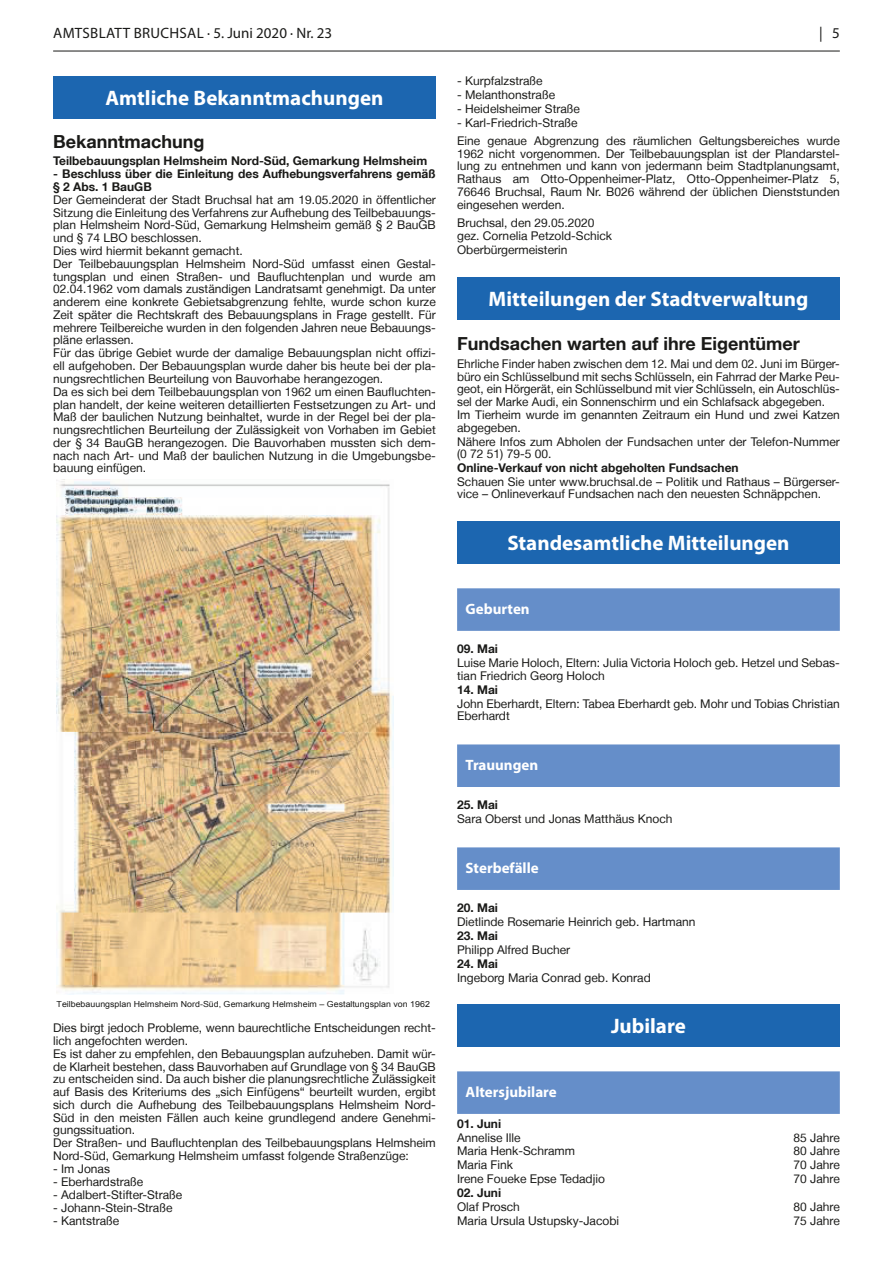
<style>
.page{position:relative;width:893px;height:1263px;background:#fff}
.page>*{position:absolute;margin:0;border:0;box-sizing:border-box;transform-origin:0 0}
.t1{font:700 21px "Myriad Pro";color:#fff}
.NM_Überschrift_groß{font:700 18px "Helvetica Neue LT";color:#1a1a18}
.NM_Rubrik{font:700 15px "Myriad Pro";color:#fff}
.t2{font:15px "Myriad Pro";letter-spacing:.015em;color:#1a1a18}
.NM_Textblock{font:12px/12.8px "Helvetica Neue LT";color:#1a1a18;text-align:justify}
.NM_Textblock-2{font:700 12px/12.8px "Helvetica Neue LT";color:#1a1a18}
.t3{font:9.3px/15.6px "Arial";color:#1a1a18;scale:1.06 1}
.t4{font:8.25px "Arial";color:#1a1a18;scale:1.06 1}
</style>
<div class="page">
<hr style="left:53px;top:51px;width:787px;height:1px;background:#1a1a18">
<div style="left:457px;top:588px;width:383px;height:43px;background:#658ec9"></div>
<div style="left:457px;top:744px;width:383px;height:43px;background:#658ec9"></div>
<div style="left:457px;top:847px;width:383px;height:43px;background:#658ec9"></div>
<div style="left:457px;top:1071px;width:383px;height:43px;background:#658ec9"></div>
<div style="left:457px;top:277px;width:383px;height:43px;background:#1c66b0"></div>
<div style="left:457px;top:522px;width:383px;height:42px;background:#1c66b0"></div>
<svg style="left:462px;top:588px;width:79px;height:260px"></svg>
<div style="left:457px;top:1005px;width:383px;height:42px;background:#1c66b0"></div>
<svg style="left:462px;top:1071px;width:97px;height:43px"></svg>
<div style="left:53px;top:77px;width:383px;height:42px;background:#1c66b0"></div>
<img style="left:56px;top:480px;width:338px;height:514px">
<p class="t2" style="left:53px;top:23px;width:280px">AMTSBLATT BRUCHSAL · 5. Juni 2020 · Nr. 23</p>
<p class="t2" style="left:819px;top:23px;width:22px">| 5</p>
<p class="NM_Textblock" style="left:457px;top:74px;width:87px">- Kurpfalzstraße</p>
<p class="NM_Textblock" style="left:457px;top:88px;width:100px">- Melanthonstraße</p>
<p class="NM_Textblock" style="left:457px;top:102px;width:124px">- Heidelsheimer Straße</p>
<p class="NM_Textblock" style="left:457px;top:116px;width:122px">- Karl-Friedrich-Straße</p>
<p class="NM_Textblock" style="left:457px;top:134px;width:384px">Eine genaue Abgrenzung des räumlichen Geltungsbereiches wurde 1962 nicht vorgenommen. Der Teilbebauungsplan ist der Plandarstel&shy;lung zu entnehmen und kann von jedermann beim Stadtplanungsamt, Rathaus am Otto-Oppenheimer-Platz, Otto-Oppenheimer-Platz 5, 76646 Bruchsal, Raum Nr. B026 während der üblichen Dienststunden eingesehen werden.</p>
<p class="NM_Textblock" style="left:457px;top:216px;width:139px">Bruchsal, den 29.05.2020</p>
<p class="NM_Textblock" style="left:457px;top:230px;width:157px">gez. Cornelia Petzold-Schick</p>
<p class="NM_Textblock" style="left:457px;top:243px;width:112px">Oberbürgermeisterin</p>
<p class="t1" style="left:489px;top:285px;width:321px">Mitteilungen der Stadtverwaltung</p>
<p class="NM_Überschrift_groß" style="left:457px;top:332px;width:344px">Fundsachen warten auf ihre Eigentümer</p>
<p class="NM_Textblock" style="left:457px;top:357px;width:384px">Ehrliche Finder haben zwischen dem 12. Mai und dem 02. Juni im Bürger&shy;büro ein Schlüsselbund mit sechs Schlüsseln, ein Fahrrad der Marke Peu&shy;geot, ein Hörgerät, ein Schlüsselbund mit vier Schlüsseln, ein Autoschlüs&shy;sel der Marke Audi, ein Sonnenschirm und ein Schlafsack abgegeben.</p>
<p class="NM_Textblock" style="left:457px;top:409px;width:384px">Im Tierheim wurde im genannten Zeitraum ein Hund und zwei Katzen abgegeben.</p>
<p class="NM_Textblock" style="left:457px;top:435px;width:384px">Nähere Infos zum Abholen der Fundsachen unter der Telefon-Nummer (0 72 51) 79-5 00.</p>
<p class="NM_Textblock-2" style="left:457px;top:461px;width:283px">Online-Verkauf von nicht abgeholten Fundsachen</p>
<p class="NM_Textblock" style="left:457px;top:475px;width:384px">Schauen Sie unter www.bruchsal.de – Politik und Rathaus – Bürgerser&shy;vice – Onlineverkauf Fundsachen nach den neuesten Schnäppchen.</p>
<p class="t1" style="left:507px;top:529px;width:284px">Standesamtliche Mitteilungen</p>
<p class="t1" style="left:106px;top:84px;width:279px">Amtliche Bekanntmachungen</p>
<p class="NM_Überschrift_groß" style="left:53px;top:130px;width:153px">Bekanntmachung</p>
<p class="NM_Textblock-2" style="left:53px;top:154px;width:376px">Teilbebauungsplan Helmsheim Nord-Süd, Gemarkung Helmsheim</p>
<p class="NM_Textblock-2" style="left:53px;top:167px;width:384px">- Beschluss über die Einleitung des Aufhebungsverfahrens gemäß § 2 Abs. 1 BauGB</p>
<p class="NM_Textblock" style="left:53px;top:193px;width:384px">Der Gemeinderat der Stadt Bruchsal hat am 19.05.2020 in öffentlicher Sitzung die Einleitung des Verfahrens zur Aufhebung des Teilbebauungs&shy;plan Helmsheim Nord-Süd, Gemarkung Helmsheim gemäß § 2 BauGB und § 74 LBO beschlossen.</p>
<p class="NM_Textblock" style="left:53px;top:244px;width:191px">Dies wird hiermit bekannt gemacht.</p>
<p class="NM_Textblock" style="left:53px;top:257px;width:384px">Der Teilbebauungsplan Helmsheim Nord-Süd umfasst einen Gestal&shy;tungsplan und einen Straßen- und Baufluchtenplan und wurde am 02.04.1962 vom damals zuständigen Landratsamt genehmigt. Da unter anderem eine konkrete Gebietsabgrenzung fehlte, wurde schon kurze Zeit später die Rechtskraft des Bebauungsplans in Frage gestellt. Für mehrere Teilbereiche wurden in den folgenden Jahren neue Bebauungs&shy;pläne erlassen.</p>
<p class="NM_Textblock" style="left:53px;top:347px;width:384px">Für das übrige Gebiet wurde der damalige Bebauungsplan nicht offizi&shy;ell aufgehoben. Der Bebauungsplan wurde daher bis heute bei der pla&shy;nungsrechtlichen Beurteilung von Bauvorhabe herangezogen.</p>
<p class="NM_Textblock" style="left:53px;top:385px;width:384px">Da es sich bei dem Teilbebauungsplan von 1962 um einen Baufluchten&shy;plan handelt, der keine weiteren detaillierten Festsetzungen zu Art- und Maß der baulichen Nutzung beinhaltet, wurde in der Regel bei der pla&shy;nungsrechtlichen Beurteilung der Zulässigkeit von Vorhaben im Gebiet der § 34 BauGB herangezogen. Die Bauvorhaben mussten sich dem&shy;nach nach Art- und Maß der baulichen Nutzung in die Umgebungsbe&shy;bauung einfügen.</p>
<p class="t4" style="left:56px;top:998px;width:354px">Teilbebauungsplan Helmsheim Nord-Süd, Gemarkung Helmsheim – Gestaltungsplan von 1962</p>
<p class="t3" style="left:56px;top:1019px;width:107px">Bruchsal, den 29.05.2020</p>
<p class="NM_Textblock" style="left:53px;top:1021px;width:384px">Dies birgt jedoch Probleme, wenn baurechtliche Entscheidungen recht&shy;lich angefochten werden.</p>
<p class="NM_Textblock" style="left:53px;top:1047px;width:384px">Es ist daher zu empfehlen, den Bebauungsplan aufzuheben. Damit wür&shy;de Klarheit bestehen, dass Bauvorhaben auf Grundlage von § 34 BauGB zu entscheiden sind. Da auch bisher die planungsrechtliche Zulässigkeit auf Basis des Kriteriums des „sich Einfügens“ beurteilt wurden, ergibt sich durch die Aufhebung des Teilbebauungsplans Helmsheim Nord-Süd in den meisten Fällen auch keine grundlegend andere Genehmi&shy;gungssituation.</p>
<p class="NM_Textblock" style="left:53px;top:1136px;width:384px">Der Straßen- und Baufluchtenplan des Teilbebauungsplans Helmsheim<br>Nord-Süd, Gemarkung Helmsheim umfasst folgende Straßenzüge:</p>
<p class="NM_Textblock" style="left:53px;top:1162px;width:58px">- Im Jonas</p>
<p class="NM_Textblock" style="left:53px;top:1175px;width:92px">- Eberhardstraße</p>
<p class="NM_Textblock" style="left:53px;top:1188px;width:131px">- Adalbert-Stifter-Straße</p>
<p class="NM_Textblock" style="left:53px;top:1201px;width:121px">- Johann-Stein-Straße</p>
<p class="NM_Textblock" style="left:53px;top:1214px;width:68px">- Kantstraße</p>
<p class="t3" style="left:56px;top:1082px;width:119px">gez. Cornelia Petzold-Schick<br>Oberbürgermeisterin</p>
<p class="NM_Rubrik" style="left:466px;top:599px;width:66px">Geburten</p>
<p class="NM_Textblock-2" style="left:457px;top:642px;width:42px">09. Mai</p>
<p class="NM_Textblock" style="left:457px;top:656px;width:384px">Luise Marie Holoch, Eltern: Julia Victoria Holoch geb. Hetzel und Sebas&shy;tian Friedrich Georg Holoch</p>
<p class="NM_Textblock-2" style="left:457px;top:683px;width:42px">14. Mai</p>
<p class="NM_Textblock" style="left:457px;top:697px;width:384px">John Eberhardt, Eltern: Tabea Eberhardt geb. Mohr und Tobias Christian<br>Eberhardt</p>
<p class="NM_Rubrik" style="left:466px;top:755px;width:74px">Trauungen</p>
<p class="NM_Textblock-2" style="left:457px;top:798px;width:42px">25. Mai</p>
<p class="NM_Textblock" style="left:457px;top:812px;width:217px">Sara Oberst und Jonas Matthäus Knoch</p>
<p class="NM_Rubrik" style="left:466px;top:858px;width:75px">Sterbefälle</p>
<p class="NM_Textblock-2" style="left:457px;top:901px;width:42px">20. Mai</p>
<p class="NM_Textblock" style="left:457px;top:915px;width:240px">Dietlinde Rosemarie Heinrich geb. Hartmann</p>
<p class="NM_Textblock-2" style="left:457px;top:929px;width:42px">23. Mai</p>
<p class="NM_Textblock" style="left:457px;top:943px;width:115px">Philipp Alfred Bucher</p>
<p class="NM_Textblock-2" style="left:457px;top:957px;width:42px">24. Mai</p>
<p class="NM_Textblock" style="left:457px;top:971px;width:195px">Ingeborg Maria Conrad geb. Konrad</p>
<p class="t1" style="left:611px;top:1012px;width:76px">Jubilare</p>
<p class="NM_Rubrik" style="left:466px;top:1082px;width:93px">Altersjubilare</p>
<p class="NM_Textblock-2" style="left:457px;top:1117px;width:46px">01. Juni</p>
<p class="NM_Textblock" style="left:457px;top:1131px;width:65px">Annelise Ille</p>
<p class="NM_Textblock" style="left:794px;top:1131px;width:48px">85 Jahre</p>
<p class="NM_Textblock" style="left:457px;top:1145px;width:119px">Maria Henk-Schramm</p>
<p class="NM_Textblock" style="left:794px;top:1145px;width:48px">80 Jahre</p>
<p class="NM_Textblock" style="left:457px;top:1158px;width:57px">Maria Fink</p>
<p class="NM_Textblock" style="left:794px;top:1158px;width:48px">70 Jahre</p>
<p class="NM_Textblock" style="left:457px;top:1172px;width:149px">Irene Foueke Epse Tedadjio</p>
<p class="NM_Textblock" style="left:794px;top:1172px;width:48px">70 Jahre</p>
<p class="NM_Textblock-2" style="left:457px;top:1186px;width:46px">02. Juni</p>
<p class="NM_Textblock" style="left:457px;top:1200px;width:64px">Olaf Prosch</p>
<p class="NM_Textblock" style="left:794px;top:1200px;width:48px">80 Jahre</p>
<p class="NM_Textblock" style="left:457px;top:1214px;width:164px">Maria Ursula Ustupsky-Jacobi</p>
<p class="NM_Textblock" style="left:794px;top:1214px;width:48px">75 Jahre</p>
</div>
